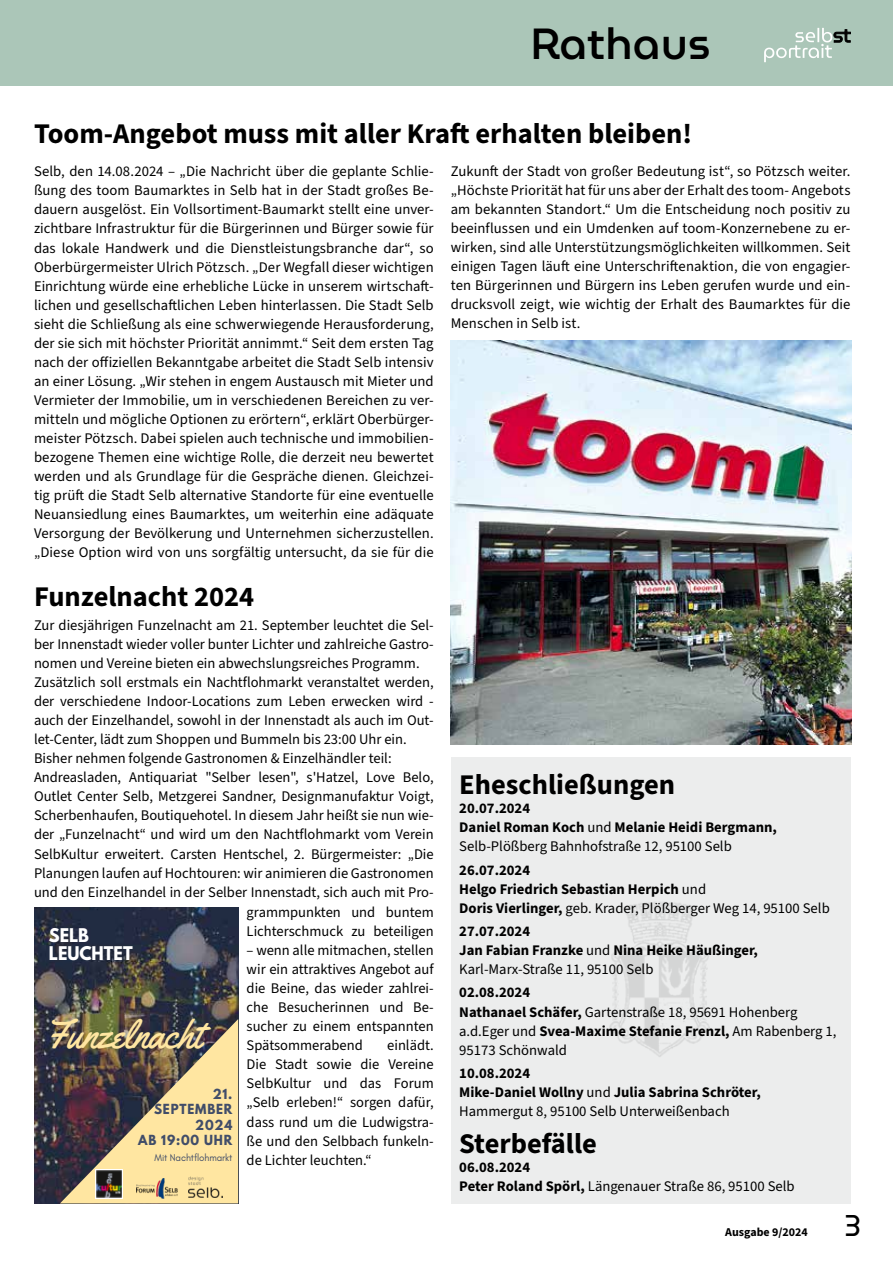
<style>
.page{position:relative;width:893px;height:1263px;background:#fff}
.page>*{position:absolute;margin:0;border:0;box-sizing:border-box;transform-origin:0 0}
.t1{font:100 43.5px "Museo Moderno";color:#000}
.t2{font:39.75px "Yellowtail";color:#ffe6a1}
.t3{font:100 30px "Museo Moderno";color:#000}
.t4{font:700 28.5px "Source Sans 3";color:#000}
.t5{font:700 16.8px/18.5px "League Spartan";color:#fff}
.t6{font:14.7px/19px "Source Sans 3";color:#000}
.t7{font:700 14.7px/19px "Source Sans 3";color:#000}
.t8{font:700 12.3px/15.1px "League Spartan";letter-spacing:.07em;color:#414d69;text-align:right}
.t9{font:700 12px "Source Sans 3";color:#000}
.t10{font:10.05px "Glacial Indifference";letter-spacing:-.01em;color:#414d69}
.s1{font-weight:400}
.s2{font-weight:700}
</style>
<div class="page">
<div style="left:451px;top:757px;width:399px;height:446px;background:#eceded"></div>
<img style="left:609px;top:902px;width:101px;height:155px">
<img style="left:34px;top:907px;width:204px;height:296px">
<img style="left:60px;top:1019px;width:178px;height:184px">
<img style="left:95px;top:1169px;width:28px;height:29px">
<img style="left:136px;top:1179px;width:42px;height:19px">
<img style="left:188px;top:1176px;width:34px;height:21px">
<img style="left:451px;top:340px;width:400px;height:404px">
<div style="left:0;top:0;width:893px;height:85px;background:#abc6b8"></div>
<svg style="left:764px;top:28px;width:86px;height:34px"></svg>
<h1 class="t1" style="left:531px;top:10px;width:182px">Rathaus</h1>
<h3 class="t4" style="left:34px;top:115px;width:660px">Toom-Angebot muss mit aller Kraft erhalten bleiben!</h3>
<p class="t6" style="left:451px;top:162px;width:401px;text-align:justify">Zukunft der Stadt von großer Bedeutung ist“, so Pötzsch weiter. „Höchste Priorität hat für uns aber der Erhalt des toom- Angebots am bekannten Standort.“ Um die Entscheidung noch positiv zu beeinflussen und ein Umdenken auf toom-Konzernebene zu er&shy;wirken, sind alle Unterstützungsmöglichkeiten willkommen. Seit einigen Tagen läuft eine Unterschriftenaktion, die von engagier&shy;ten Bürgerinnen und Bürgern ins Leben gerufen wurde und ein&shy;drucksvoll zeigt, wie wichtig der Erhalt des Baumarktes für die Menschen in Selb ist.</p>
<p class="t6" style="left:34px;top:162px;width:401px;text-align:justify">Selb, den 14.08.2024 – „Die Nachricht über die geplante Schlie&shy;ßung des toom Baumarktes in Selb hat in der Stadt großes Be&shy;dauern ausgelöst. Ein Vollsortiment-Baumarkt stellt eine unver&shy;zichtbare Infrastruktur für die Bürgerinnen und Bürger sowie für das lokale Handwerk und die Dienstleistungsbranche dar“, so Oberbürgermeister Ulrich Pötzsch. „Der Wegfall dieser wichtigen Einrichtung würde eine erhebliche Lücke in unserem wirtschaft&shy;lichen und gesellschaftlichen Leben hinterlassen. Die Stadt Selb sieht die Schließung als eine schwerwiegende Herausforderung, der sie sich mit höchster Priorität annimmt.“ Seit dem ersten Tag nach der offiziellen Bekanntgabe arbeitet die Stadt Selb intensiv an einer Lösung. „Wir stehen in engem Austausch mit Mieter und Vermieter der Immobilie, um in verschiedenen Bereichen zu ver&shy;mitteln und mögliche Optionen zu erörtern“, erklärt Oberbürger&shy;meister Pötzsch. Dabei spielen auch technische und immobilien&shy;bezogene Themen eine wichtige Rolle, die derzeit neu bewertet werden und als Grundlage für die Gespräche dienen. Gleichzei&shy;tig prüft die Stadt Selb alternative Standorte für eine eventuelle Neuansiedlung eines Baumarktes, um weiterhin eine adäquate Versorgung der Bevölkerung und Unternehmen sicherzustellen. „Diese Option wird von uns sorgfältig untersucht, da sie für die</p>
<h3 class="t4" style="left:34px;top:578px;width:222px">Funzelnacht 2024</h3>
<p class="t6" style="left:34px;top:615px;width:401px">Zur diesjährigen Funzelnacht am 21. September leuchtet die Sel&shy;ber Innenstadt wieder voller bunter Lichter und zahlreiche Gastro&shy;nomen und Vereine bieten ein abwechslungsreiches Programm.<br>Zusätzlich soll erstmals ein Nachtflohmarkt veranstaltet werden, der verschiedene Indoor-Locations zum Leben erwecken wird - auch der Einzelhandel, sowohl in der Innenstadt als auch im Out&shy;let-Center, lädt zum Shoppen und Bummeln bis 23:00 Uhr ein.<br>Bisher nehmen folgende Gastronomen &amp; Einzelhändler teil:<br>Andreasladen, Antiquariat "Selber lesen", s'Hatzel, Love Belo, Outlet Center Selb, Metzgerei Sandner, Designmanufaktur Voigt, Scherbenhaufen, Boutiquehotel. In diesem Jahr heißt sie nun wie&shy;der „Funzelnacht“ und wird um den Nachtflohmarkt vom Verein SelbKultur erweitert. Carsten Hentschel, 2. Bürgermeister: „Die Planungen laufen auf Hochtouren: wir animieren die Gastronomen und den Einzelhandel in der Selber Innenstadt, sich auch mit Pro-</p>
<p class="t5" style="left:49px;top:926px;width:85px">SELB<br>LEUCHTET</p>
<p class="t6" style="left:247px;top:902px;width:189px">grammpunkten und buntem<br>Lichterschmuck zu beteiligen</p>
<p class="t6" style="left:247px;top:941px;width:189px;text-align:justify">– wenn alle mitmachen, stellen wir ein attraktives Angebot auf die Beine, das wieder zahlrei&shy;che Besucherinnen und Be&shy;sucher zu einem entspannten Spätsommerabend</p>
<h2 class="t2" style="left:45px;top:1009px;width:158px">Funzelnacht</h2>
<p class="t6" style="left:247px;top:1036px;width:189px;text-align:justify;text-indent:141px">einlädt.<br>Die Stadt sowie die Vereine SelbKultur und das Forum „Selb erleben!“ sorgen dafür, dass rund um die Ludwigstra&shy;ße und den Selbbach funkeln&shy;de Lichter leuchten.“</p>
<p class="t8" style="left:138px;top:1086px;width:96px">21.<br>SEPTEMBER<br>2024<br>AB 19:00 UHR</p>
<p class="t10" style="left:154px;top:1152px;width:79px">Mit Nachtflohmarkt</p>
<h3 class="t4" style="left:459px;top:766px;width:217px">Eheschließungen</h3>
<p class="t7" style="left:459px;top:799px;width:319px">20.07.2024<br>Daniel Roman Koch <span class="s1">und</span> Melanie Heidi Bergmann,<br><span class="s1">Selb-Plößberg Bahnhofstraße 12, 95100 Selb</span></p>
<p class="t7" style="left:459px;top:860px;width:372px">26.07.2024<br>Helgo Friedrich Sebastian Herpich <span class="s1">und<br></span>Doris Vierlinger, <span class="s1">geb. Krader, Plößberger Weg 14, 95100 Selb</span></p>
<p class="t7" style="left:459px;top:921px;width:300px">27.07.2024<br>Jan Fabian Franzke <span class="s1">und</span> Nina Heike Häußinger,<br><span class="s1">Karl-Marx-Straße 11, 95100 Selb</span></p>
<p class="t6" style="left:459px;top:983px;width:379px"><span class="s2">02.08.2024<br>Nathanael Schäfer,</span> Gartenstraße 18, 95691 Hohenberg a.d.Eger und <span class="s2">Svea-Maxime Stefanie Frenzl,</span> Am Rabenberg 1, 95173 Schönwald</p>
<p class="t7" style="left:459px;top:1063px;width:303px">10.08.2024<br>Mike-Daniel Wollny <span class="s1">und</span> Julia Sabrina Schröter,<br><span class="s1">Hammergut 8, 95100 Selb Unterweißenbach</span></p>
<h3 class="t4" style="left:459px;top:1124px;width:139px">Sterbefälle</h3>
<p class="t6" style="left:459px;top:1157px;width:337px"><span class="s2">06.08.2024<br>Peter Roland Spörl,</span> Längenauer Straße 86, 95100 Selb</p>
<p class="t9" style="left:725px;top:1224px;width:84px">Ausgabe 9/2024</p>
<h3 class="t3" style="left:844px;top:1202px;width:18px">3</h3>
</div>
